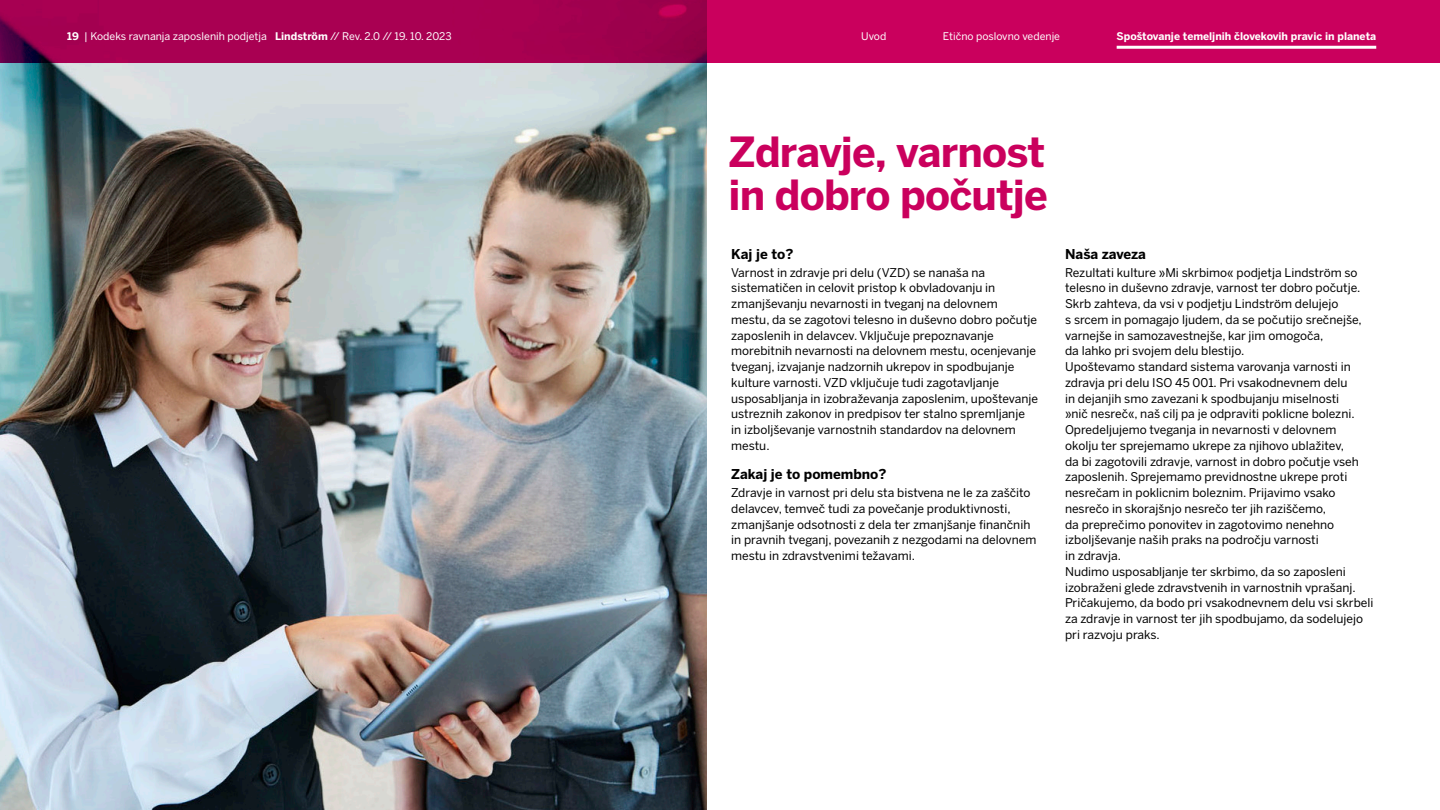
<style>
.page{position:relative;width:1440px;height:810px;background:#fff}
.page>*{position:absolute;margin:0;border:0;box-sizing:border-box;transform-origin:0 0}
.CoC_H2{font:700 41.25px/42.4px "Benton Sans";letter-spacing:-.02em;color:#ca005d}
.Väliotsikko_musta{font:700 13.5px "Benton Sans";color:#000}
.Leipis_musta{font:12px/15.8px "Benton Sans";color:#000}
.t1{font:10.5px "Benton Sans";color:#fff}
.t2{font:700 10.5px "Benton Sans";color:#fff}
.s1{font-weight:700}
</style>
<div class="page">
<img style="left:0;top:63px;width:707px;height:747px">
<svg style="left:0;top:0;width:1440px;height:63px;background:#b60056"></svg>
<hr style="left:1117px;top:46px;width:259px;height:3px;background:#fff">
<p class="t1" style="left:67px;top:30px;width:386px"><span class="s1">19</span> | Kodeks ravnanja zaposlenih podjetja <span class="s1">Lindström</span> // Rev. 2.0 // 19. 10. 2023</p>
<p class="t1" style="left:861px;top:30px;width:27px">Uvod</p>
<p class="t1" style="left:943px;top:30px;width:119px">Etično poslovno vedenje</p>
<p class="t2" style="left:1117px;top:29px;width:261px">Spoštovanje temeljnih človekovih pravic in planeta</p>
<p class="CoC_H2" style="left:729px;top:132px;width:321px">Zdravje, varnost in dobro počutje</p>
<h6 class="Väliotsikko_musta" style="left:731px;top:245px;width:64px">Kaj je to?</h6>
<p class="Leipis_musta" style="left:731px;top:265px;width:308px">Varnost in zdravje pri delu (VZD) se nanaša na sistematičen in celovit pristop k obvladovanju in zmanjševanju nevarnosti in tveganj na delovnem mestu, da se zagotovi telesno in duševno dobro počutje zaposlenih in delavcev. Vključuje prepoznavanje morebitnih nevarnosti na delovnem mestu, ocenjevanje tveganj, izvajanje nadzornih ukrepov in spodbujanje kulture varnosti. VZD vključuje tudi zagotavljanje usposabljanja in izobraževanja zaposlenim, upoštevanje ustreznih zakonov in predpisov ter stalno spremljanje<br>in izboljševanje varnostnih standardov na delovnem mestu.</p>
<h6 class="Väliotsikko_musta" style="left:731px;top:466px;width:157px">Zakaj je to pomembno?</h6>
<p class="Leipis_musta" style="left:731px;top:485px;width:307px">Zdravje in varnost pri delu sta bistvena ne le za zaščito delavcev, temveč tudi za povečanje produktivnosti, zmanjšanje odsotnosti z dela ter zmanjšanje finančnih in pravnih tveganj, povezanih z nezgodami na delovnem mestu in zdravstvenimi težavami.</p>
<h6 class="Väliotsikko_musta" style="left:1065px;top:245px;width:82px">Naša zaveza</h6>
<p class="Leipis_musta" style="left:1065px;top:265px;width:298px">Rezultati kulture »Mi skrbimo« podjetja Lindström so telesno in duševno zdravje, varnost ter dobro počutje.<br>Skrb zahteva, da vsi v podjetju Lindström delujejo<br>s srcem in pomagajo ljudem, da se počutijo srečnejše, varnejše in samozavestnejše, kar jim omogoča,<br>da lahko pri svojem delu blestijo.</p>
<p class="Leipis_musta" style="left:1065px;top:359px;width:295px">Upoštevamo standard sistema varovanja varnosti in zdravja pri delu ISO 45 001. Pri vsakodnevnem delu in dejanjih smo zavezani k spodbujanju miselnosti »nič nesreč«, naš cilj pa je odpraviti poklicne bolezni.<br>Opredeljujemo tveganja in nevarnosti v delovnem okolju ter sprejemamo ukrepe za njihovo ublažitev, da bi zagotovili zdravje, varnost in dobro počutje vseh zaposlenih. Sprejemamo previdnostne ukrepe proti nesrečam in poklicnim boleznim. Prijavimo vsako nesrečo in skorajšnjo nesrečo ter jih raziščemo,<br>da preprečimo ponovitev in zagotovimo nenehno izboljševanje naših praks na področju varnosti<br>in zdravja.</p>
<p class="Leipis_musta" style="left:1065px;top:564px;width:310px">Nudimo usposabljanje ter skrbimo, da so zaposleni izobraženi glede zdravstvenih in varnostnih vprašanj.<br>Pričakujemo, da bodo pri vsakodnevnem delu vsi skrbeli za zdravje in varnost ter jih spodbujamo, da sodelujejo pri razvoju praks.</p>
</div>
